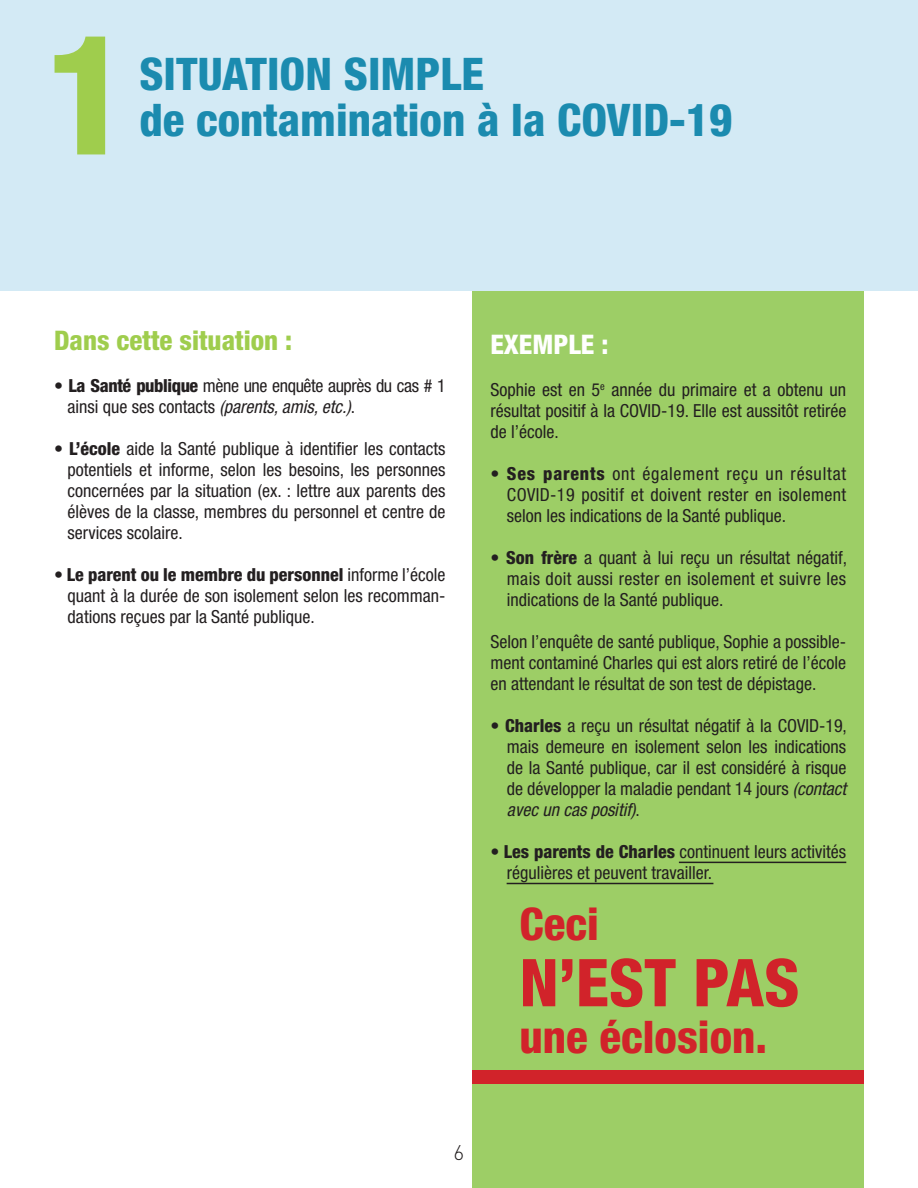
<style>
.page{position:relative;width:918px;height:1188px;background:#fff}
.page>*{position:absolute;margin:0;border:0;box-sizing:border-box;transform-origin:0 0}
.t1{font:800 condensed 166.5px "Helvetica Neue";color:#9fcd4d}
.t2{font:800 condensed 66px "Helvetica Neue";color:#d1232a}
.t3{font:800 condensed 45px "Helvetica Neue";color:#1b8baf}
.t4{font:800 condensed 45px "Helvetica Neue";color:#d1232a}
.t5{font:800 condensed 27px "Helvetica Neue";color:#9fcd4d}
.t6{font:800 condensed 27px "Helvetica Neue";color:#fff}
.t7{font:300 21px "DIN";color:#231f20}
.t8{font:condensed 18px/21px "Helvetica Neue";color:#231f20;text-align:justify}
.t9{font:condensed 18px/21px "Helvetica Neue";letter-spacing:-.02em;color:#231f20}
.s1{font-weight:800}
.s2{font-style:italic}
</style>
<div class="page">
<div style="left:473px;top:290px;width:391px;height:898px;background:#9dce66"></div>
<div style="left:0;top:0;width:918px;height:290px;background:#d3eaf5"></div>
<div style="left:473px;top:1071px;width:391px;height:13px;background:#d1232a"></div>
<hr style="left:679px;top:862px;width:167px;height:1px;background:#231f20">
<hr style="left:507px;top:883px;width:206px;height:1px;background:#231f20">
<p class="t1" style="left:44px;top:-8px;width:88px">1</p>
<p class="t3" style="left:139px;top:46px;width:346px">SITUATION SIMPLE</p>
<p class="t3" style="left:139px;top:92px;width:595px">de contamination à la COVID-19</p>
<p class="t5" style="left:54px;top:324px;width:240px">Dans cette situation :</p>
<p class="t9" style="left:68px;top:375px;width:380px;text-indent:-14px">• <span class="s1">La Santé publique</span> mène une enquête auprès du cas # 1 ainsi que ses contacts <span class="s2">(parents, amis, etc.)</span>.</p>
<p class="t8" style="left:68px;top:438px;width:380px;text-indent:-14px">• <span class="s1">L’école</span> aide la Santé publique à identifier les contacts potentiels et informe, selon les besoins, les personnes concernées par la situation (ex. : lettre aux parents des élèves de la classe, membres du personnel et centre de services scolaire.</p>
<p class="t8" style="left:68px;top:564px;width:379px;text-indent:-14px">• <span class="s1">Le parent ou le membre du personnel</span> informe l’école quant à la durée de son isolement selon les recomman&shy;dations reçues par la Santé publique.</p>
<p class="t6" style="left:490px;top:328px;width:120px">EXEMPLE :</p>
<p class="t8" style="left:490px;top:379px;width:357px">Sophie est en 5<sup>e</sup> année du primaire et a obtenu un résultat positif à la COVID-19. Elle est aussitôt retirée de l’école.</p>
<p class="t8" style="left:507px;top:463px;width:341px;text-indent:-17px">• <span class="s1">Ses parents</span> ont également reçu un résultat COVID-19 positif et doivent rester en isolement selon les indications de la Santé publique.</p>
<p class="t8" style="left:507px;top:547px;width:342px;text-indent:-17px">• <span class="s1">Son frère</span> a quant à lui reçu un résultat négatif, mais doit aussi rester en isolement et suivre les indications de la Santé publique.</p>
<p class="t8" style="left:490px;top:631px;width:357px">Selon l’enquête de santé publique, Sophie a possible&shy;ment contaminé Charles qui est alors retiré de l’école en attendant le résultat de son test de dépistage.</p>
<p class="t8" style="left:507px;top:715px;width:342px;text-indent:-17px">• <span class="s1">Charles</span> a reçu un résultat négatif à la COVID-19, mais demeure en isolement selon les indications de la Santé publique, car il est considéré à risque de développer la maladie pendant 14 jours <span class="s2">(contact avec un cas positif)</span>.</p>
<p class="t8" style="left:507px;top:841px;width:341px;text-indent:-16px">• <span class="s1">Les parents de Charles</span> continuent leurs activités régulières et peuvent travailler.</p>
<p class="t4" style="left:520px;top:896px;width:81px">Ceci</p>
<p class="t2" style="left:520px;top:942px;width:281px">N’EST PAS</p>
<p class="t4" style="left:520px;top:1009px;width:249px">une éclosion.</p>
<p class="t7" style="left:454px;top:1140px;width:12px">6</p>
</div>
